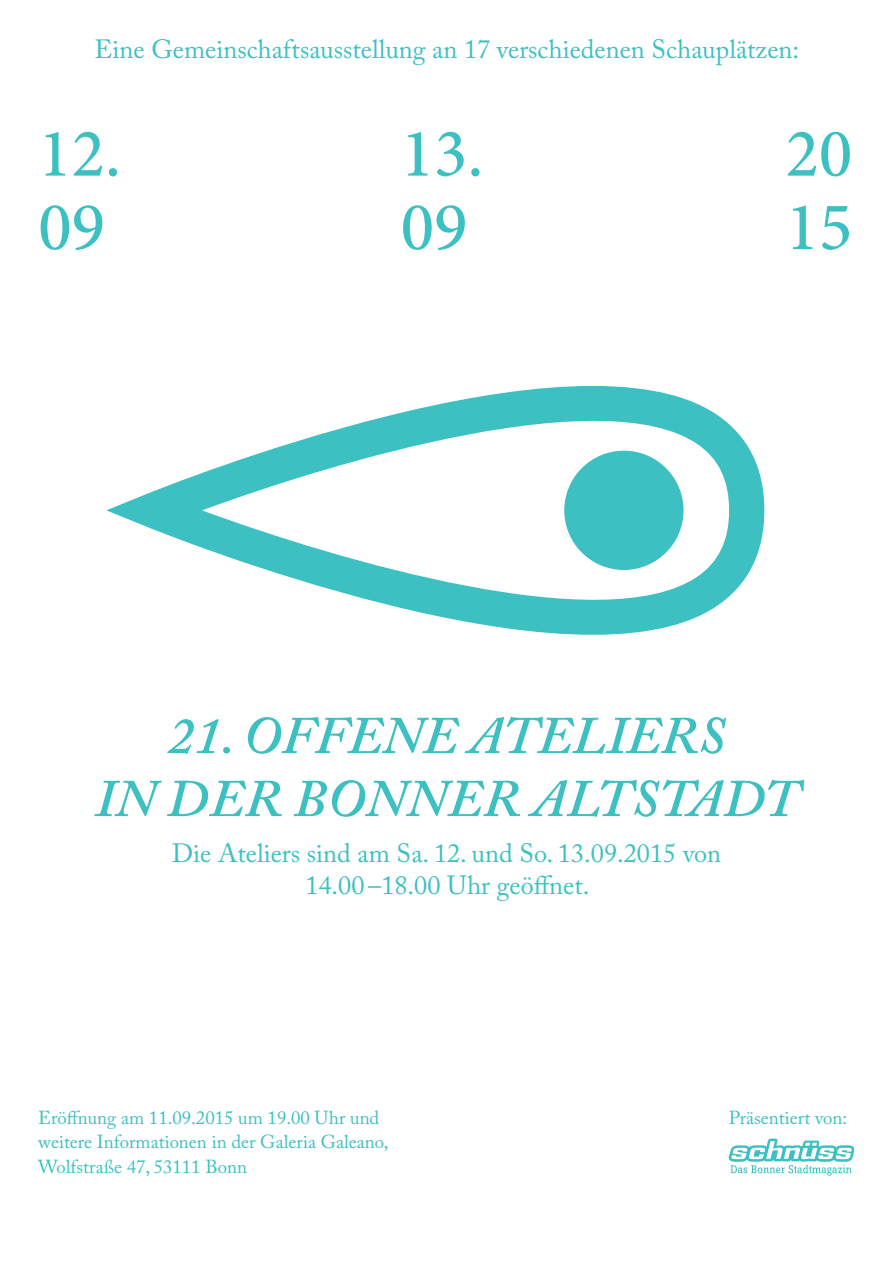
<style>
.page{position:relative;width:893px;height:1263px;background:#fff}
.page>*{position:absolute;margin:0;border:0;box-sizing:border-box;transform-origin:0 0}
.t1{font:500 69px/73.5px "Minion Pro";color:#3dc0c1}
.t2{font:italic 600 52.5px/63px "Adobe Caslon Pro";color:#3dc0c1}
.t3{font:26.25px/31.5px "Adobe Caslon Pro";color:#3dc0c1;text-align:center}
.t4{font:18.75px/24.8px "Adobe Caslon Pro";color:#3dc0c1}
</style>
<div class="page">
<svg style="left:728px;top:1138px;width:126px;height:37px"></svg>
<svg style="left:106px;top:386px;width:658px;height:249px"></svg>
<div style="left:564px;top:451px;width:119px;height:119px;background:#3dc0c1;border-radius:50%"></div>
<p class="t3" style="left:94px;top:33px;width:706px">Eine Gemeinschaftsausstellung an 17 verschiedenen Schauplätzen:</p>
<h1 class="t1" style="left:38px;top:117px;width:84px">12.<br>09</h1>
<h1 class="t1" style="left:401px;top:117px;width:84px">13.<br>09</h1>
<h1 class="t1" style="left:786px;top:117px;width:68px">20<br>15</h1>
<h2 class="t2" style="left:95px;top:703px;width:631px;text-indent:73px">21. OFFENE ATELIERS<br>IN DER BONNER</h2>
<h2 class="t2" style="left:532px;top:766px;width:68px">ALTSTA</h2>
<h2 class="t2" style="left:723px;top:766px;width:78px">DT</h2>
<p class="t3" style="left:172px;top:837px;width:551px">Die Ateliers sind am Sa. 12. und So. 13.09.2015 von<br>14.00 –18.00 Uhr geöffnet.</p>
<p class="t4" style="left:38px;top:1105px;width:352px">Eröffnung am 11.09.2015 um 19.00 Uhr und weitere Informationen in der Galeria Galeano,<br>Wolfstraße 47, 53111 Bonn</p>
<p class="t4" style="left:729px;top:1105px;width:120px">Präsentiert von:</p>
</div>
